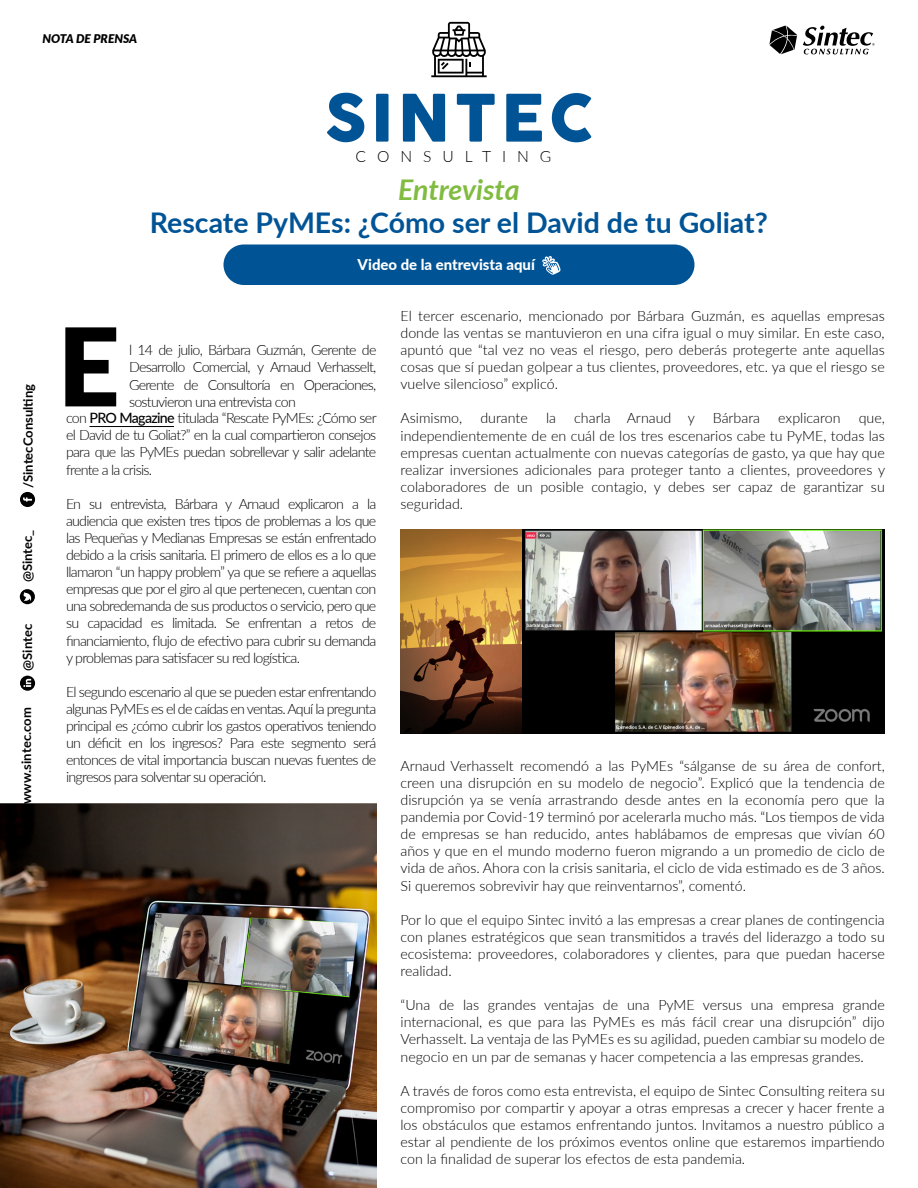
<style>
.page{position:relative;width:918px;height:1188px;background:#fff}
.page>*{position:absolute;margin:0;border:0;box-sizing:border-box;transform-origin:0 0}
.t1{font:900 108.45px "Lato";color:#000}
.t2{font:64.5px "COCOGOOSE";letter-spacing:.06em;color:#005496}
.t3{font:700 28.5px "Lato";color:#005496}
.t4{font:italic 700 28.5px "Lato";letter-spacing:-.005em;color:#81bb3f}
.t5{font:300 15.6px "Lato";letter-spacing:.7em;color:#000}
.t6{font:800 15px "Lato";color:#fff}
.t7{font:300 14.25px/17.1px "Lato";color:#000;text-align:justify}
.t8{font:700 13.05px "Lato";color:#000}
.t9{font:italic 900 12px "Lato";color:#000}
.s1{font-weight:500}
</style>
<div class="page">
<img style="left:400px;top:530px;width:122px;height:204px">
<img style="left:0;top:804px;width:377px;height:384px">
<hr style="left:89px;top:426px;width:85px;height:1px;background:#000">
<svg style="left:20px;top:492px;width:15px;height:15px"></svg>
<svg style="left:20px;top:589px;width:15px;height:15px"></svg>
<svg style="left:20px;top:676px;width:15px;height:15px"></svg>
<svg style="left:769px;top:26px;width:28px;height:28px"></svg>
<svg style="left:803px;top:26px;width:72px;height:28px"></svg>
<div style="left:224px;top:244px;width:470px;height:41px;background:#005495;border-radius:20px"></div>
<svg style="left:542px;top:256px;width:19px;height:19px"></svg>
<svg style="left:431px;top:22px;width:56px;height:55px"></svg>
<img style="left:522px;top:530px;width:363px;height:204px">
<p class="t9" style="left:42px;top:29px;width:96px">NOTA DE PRENSA</p>
<h2 class="t2" style="left:325px;top:70px;width:271px">SINTEC</h2>
<p class="t5" style="left:356px;top:146px;width:197px">CONSULTING</p>
<h3 class="t4" style="left:398px;top:168px;width:123px">Entrevista</h3>
<h3 class="t3" style="left:150px;top:201px;width:620px">Rescate PyMEs: ¿Cómo ser el David de tu Goliat?</h3>
<p class="t6" style="left:358px;top:254px;width:179px">Video de la entrevista aquí</p>
<p class="t8" style="left:18px;top:488px;width:106px;rotate:-90deg">/SintecConsulting</p>
<p class="t8" style="left:18px;top:582px;width:54px;rotate:-90deg">@Sintec_</p>
<p class="t8" style="left:18px;top:671px;width:48px;rotate:-90deg">@Sintec</p>
<p class="t8" style="left:17px;top:804px;width:98px;rotate:-90deg">www.sintec.com</p>
<h1 class="t1" style="left:58px;top:285px;width:64px">E</h1>
<p class="t7" style="left:129px;top:341px;width:249px">l 14 de julio, Bárbara Guzmán, Gerente de Desarrollo Comercial, y Arnaud Verhasselt, Gerente de Consultoría en Operaciones, sostuvieron una entrevista con</p>
<p class="t7" style="left:66px;top:409px;width:312px">con <span class="s1">PRO Magazine</span> titulada “Rescate PyMEs: ¿Cómo ser el David de tu Goliat?” en la cual compartieron consejos para que las PyMEs puedan sobrellevar y salir adelante frente a la crisis.</p>
<p class="t7" style="left:66px;top:495px;width:312px">En su entrevista, Bárbara y Arnaud explicaron a la audiencia que existen tres tipos de problemas a los que las Pequeñas y Medianas Empresas se están enfrentado debido a la crisis sanitaria. El primero de ellos es a lo que llamaron “un happy problem” ya que se refiere a aquellas empresas que por el giro al que pertenecen, cuentan con una sobredemanda de sus productos o servicio, pero que su capacidad es limitada. Se enfrentan a retos de financiamiento, flujo de efectivo para cubrir su demanda y problemas para satisfacer su red logística.</p>
<p class="t7" style="left:66px;top:683px;width:312px">El segundo escenario al que se pueden estar enfrentando algunas PyMEs es el de caídas en ventas. Aquí la pregunta principal es ¿cómo cubrir los gastos operativos teniendo un déficit en los ingresos? Para este segmento será entonces de vital importancia buscan nuevas fuentes de ingresos para solventar su operación.</p>
<p class="t7" style="left:401px;top:307px;width:486px">El tercer escenario, mencionado por Bárbara Guzmán, es aquellas empresas donde las ventas se mantuvieron en una cifra igual o muy similar. En este caso, apuntó que “tal vez no veas el riesgo, pero deberás protegerte ante aquellas cosas que sí puedan golpear a tus clientes, proveedores, etc. ya que el riesgo se vuelve silencioso” explicó.</p>
<p class="t7" style="left:401px;top:409px;width:63px">Asimismo,</p>
<p class="t7" style="left:480px;top:409px;width:49px">durante</p>
<p class="t7" style="left:546px;top:409px;width:12px">la</p>
<p class="t7" style="left:574px;top:409px;width:187px">charla Arnaud y Bárbara</p>
<p class="t7" style="left:778px;top:409px;width:64px">explicaron</p>
<p class="t7" style="left:401px;top:409px;width:486px;text-indent:458px">que, independientemente de en cuál de los tres escenarios cabe tu PyME, todas las empresas cuentan actualmente con nuevas categorías de gasto, ya que hay que realizar inversiones adicionales para proteger tanto a clientes, proveedores y colaboradores de un posible contagio, y debes ser capaz de garantizar su seguridad.</p>
<p class="t7" style="left:401px;top:757px;width:486px">Arnaud Verhasselt recomendó a las PyMEs “sálganse de su área de confort, creen una disrupción en su modelo de negocio”. Explicó que la tendencia de disrupción ya se venía arrastrando desde antes en la economía pero que la pandemia por Covid-19 terminó por acelerarla mucho más. “Los tiempos de vida de empresas se han reducido, antes hablábamos de empresas que vivían 60 años y que en el mundo moderno fueron migrando a un promedio de ciclo de vida de años. Ahora con la crisis sanitaria, el ciclo de vida estimado es de 3 años.<br>Si queremos sobrevivir hay que reinventarnos”, comentó.</p>
<p class="t7" style="left:401px;top:911px;width:486px">Por lo que el equipo Sintec invitó a las empresas a crear planes de contingencia con planes estratégicos que sean transmitidos a través del liderazgo a todo su ecosistema: proveedores, colaboradores y clientes, para que puedan hacerse realidad.</p>
<p class="t7" style="left:401px;top:996px;width:486px">“Una de las grandes ventajas de una PyME versus una empresa grande internacional, es que para las PyMEs es más fácil crear una disrupción” dijo Verhasselt. La ventaja de las PyMEs es su agilidad, pueden cambiar su modelo de negocio en un par de semanas y hacer competencia a las empresas grandes.</p>
<p class="t7" style="left:401px;top:1082px;width:486px">A través de foros como esta entrevista, el equipo de Sintec Consulting reitera su compromiso por compartir y apoyar a otras empresas a crecer y hacer frente a los obstáculos que estamos enfrentando juntos. Invitamos a nuestro público a estar al pendiente de los próximos eventos online que estaremos impartiendo con la finalidad de superar los efectos de esta pandemia.</p>
</div>
